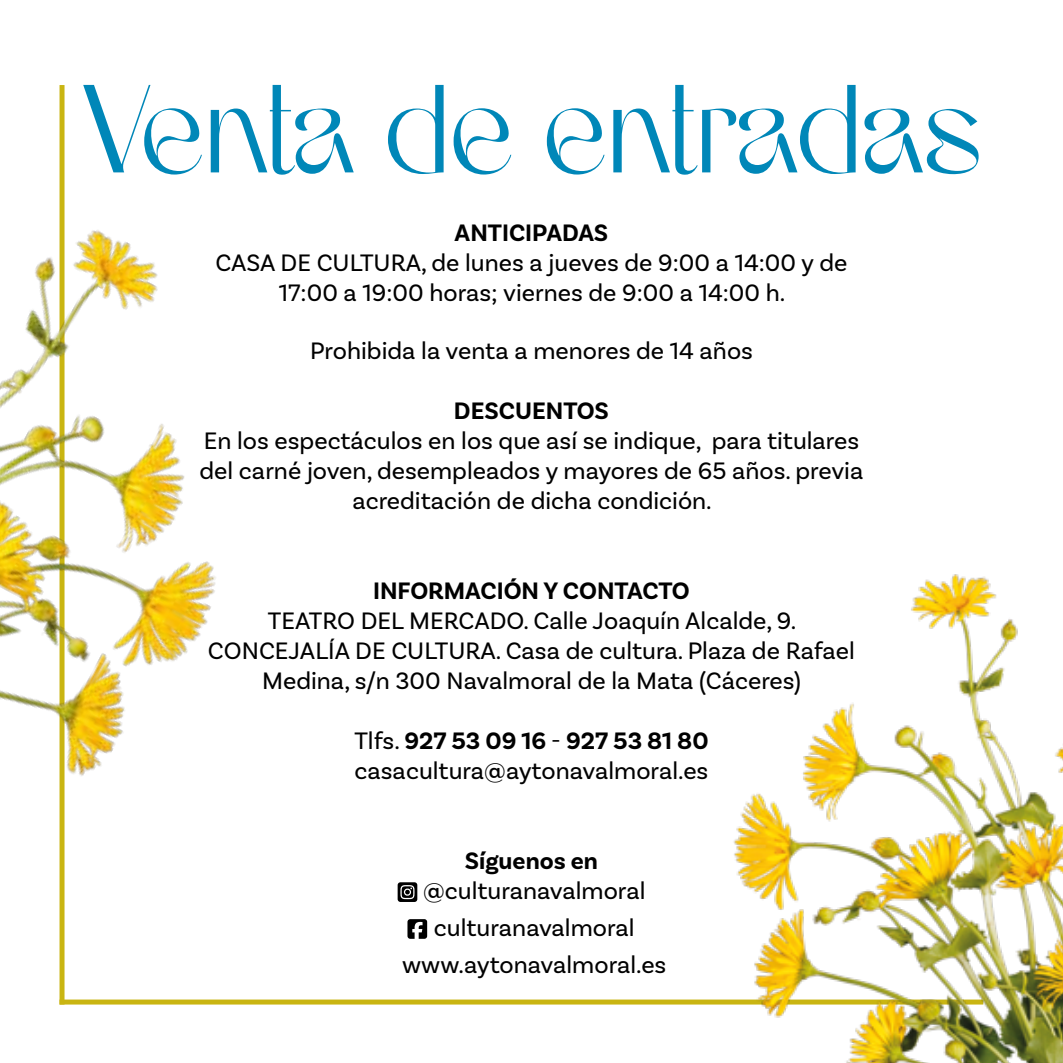
<style>
.page{position:relative;width:1063px;height:1063px;background:#fff}
.page>*{position:absolute;margin:0;border:0;box-sizing:border-box;transform-origin:0 0}
.t1{font:125px "Armany";letter-spacing:-.025em;color:#0087b8}
.t2{font:25px/30px "Basic Sans";color:#000;text-align:center}
.t3{font:700 25px "Basic Sans";color:#000}
.s1{font-weight:700}
</style>
<div class="page">
<div style="left:60px;top:1000px;width:923px;height:5px;background:#c9b512"></div>
<div style="left:60px;top:85px;width:5px;height:920px;background:#c9b512"></div>
<img style="left:342px;top:574px;width:721px;height:489px">
<img style="left:0;top:160px;width:394px;height:782px">
<svg style="left:398px;top:882px;width:19px;height:20px"></svg>
<svg style="left:407px;top:919px;width:20px;height:20px"></svg>
<h1 class="t1" style="left:81px;top:66px;width:903px">Venta de entradas</h1>
<p class="t3" style="left:455px;top:218px;width:155px">ANTICIPADAS</p>
<p class="t2" style="left:216px;top:248px;width:633px">CASA DE CULTURA, de lunes a jueves de 9:00 a 14:00 y de<br>17:00 a 19:00 horas; viernes de 9:00 a 14:00 h.</p>
<p class="t2" style="left:310px;top:335px;width:444px">Prohibida la venta a menores de 14 años</p>
<p class="t3" style="left:454px;top:395px;width:157px">DESCUENTOS</p>
<p class="t2" style="left:200px;top:425px;width:665px">En los espectáculos en los que así se indique, para titulares del carné joven, desempleados y mayores de 65 años. previa acreditación de dicha condición.</p>
<p class="t3" style="left:373px;top:575px;width:318px">INFORMACIÓN Y CONTACTO</p>
<p class="t2" style="left:208px;top:605px;width:648px">TEATRO DEL MERCADO. Calle Joaquín Alcalde, 9.<br>CONCEJALÍA DE CULTURA. Casa de cultura. Plaza de Rafael<br>Medina, s/n 300 Navalmoral de la Mata (Cáceres)</p>
<p class="t2" style="left:354px;top:725px;width:356px;text-align:left">Tlfs. <span class="s1">927 53 09 16</span> - <span class="s1">927 53 81 80 </span>casacultura@aytonavalmoral.es</p>
<p class="t3" style="left:465px;top:845px;width:135px">Síguenos en</p>
<p class="t2" style="left:402px;top:872px;width:266px;line-height:37px">@culturanavalmoral culturanavalmoral www.aytonavalmoral.es</p>
</div>
